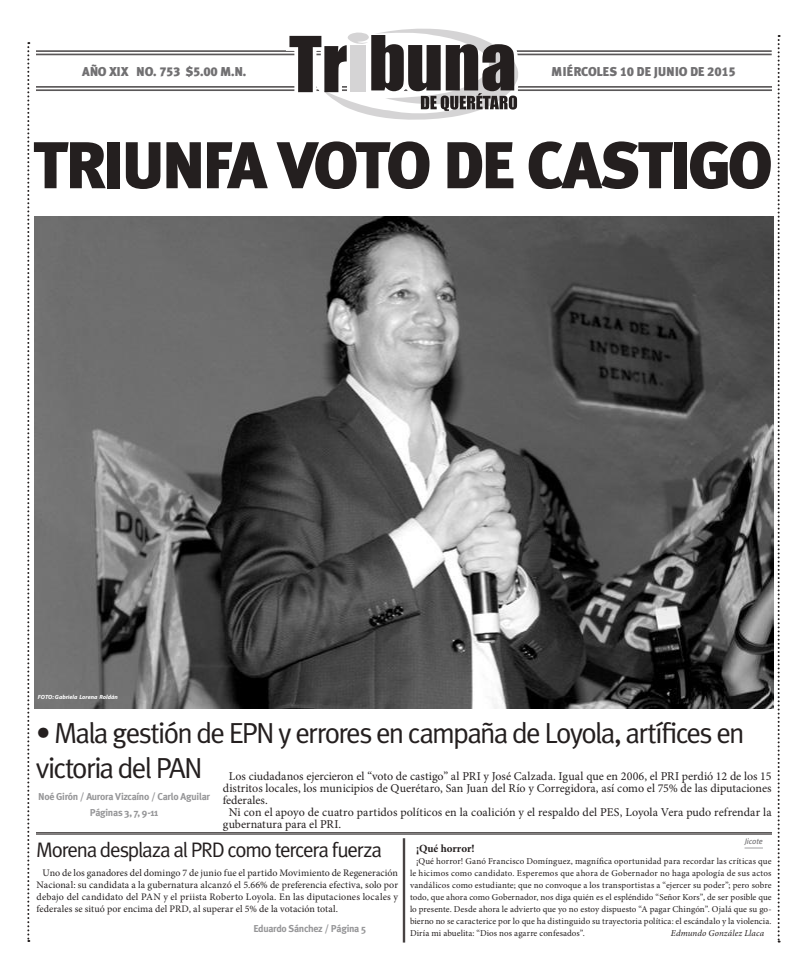
<style>
.page{position:relative;width:808px;height:978px;background:#fff}
.page>*{position:absolute;margin:0;border:0;box-sizing:border-box;transform-origin:0 0}
.t1{font:900 66px "Meta Plus";letter-spacing:-.055em;color:#241f1f}
.t2{font:29px/35px "Meta Plus Normal";letter-spacing:-.06em;color:#241f1f}
.t3{font:21px "Meta Plus Normal";letter-spacing:-.06em;color:#241f1f}
.t4{font:900 12.9px "Meta Plus Lining";letter-spacing:-.02em;color:#717072}
.t5{font:12px "Minion Pro";color:#241f1f}
.t6{font:700 11px "Minion Pro";letter-spacing:-.005em;color:#241f1f}
.t7{font:10px/12px "Minion Pro";color:#241f1f;text-align:justify}
.t8{font:700 10px/16px "Meta Plus";letter-spacing:-.035em;color:#969698;text-align:center}
.t9{font:9px/12px "Minion Pro";letter-spacing:.01em;color:#241f1f;text-align:justify}
.t10{font:italic 9px "Minion Pro";letter-spacing:.015em;color:#241f1f}
.t11{font:italic 8px "Meta Plus";letter-spacing:-.01em;color:#717072}
.t12{font:italic 700 6px "Myriad Pro";color:#fff}
</style>
<div class="page">
<img style="left:35px;top:216px;width:738px;height:492px">
<hr style="left:36px;top:86px;width:736px;height:2px;background:#5a5758">
<hr style="left:36px;top:89px;width:736px;height:2px;background:#5a5758">
<hr style="left:36px;top:50px;width:736px;height:2px;background:#5a5758">
<hr style="left:36px;top:54px;width:736px;height:1px;background:#5a5758">
<svg style="left:27px;top:42px;width:2px;height:900px"></svg>
<svg style="left:778px;top:35px;width:2px;height:908px"></svg>
<svg style="left:282px;top:28px;width:244px;height:92px"></svg>
<hr style="left:36px;top:832px;width:736px;height:1px;background:#241f1f">
<hr style="left:36px;top:834px;width:736px;height:1px;background:#241f1f">
<hr style="left:404px;top:838px;width:1px;height:105px;background:#241f1f">
<hr style="left:403px;top:838px;width:1px;height:105px;background:#241f1f">
<svg style="left:744px;top:848px;width:19px;height:1px"></svg>
<h3 class="t4" style="left:82px;top:64px;width:166px">AÑO XIX NO. 753 $5.00 M.N.</h3>
<h3 class="t4" style="left:551px;top:64px;width:186px">MIÉRCOLES 10 DE JUNIO DE 2015</h3>
<h1 class="t1" style="left:33px;top:127px;width:741px">TRIUNFA VOTO DE CASTIGO</h1>
<p class="t12" style="left:38px;top:693px;width:82px">FOTO: Gabriela Lorena Roldán</p>
<h2 class="t2" style="left:36px;top:715px;width:710px">• Mala gestión de EPN y errores en campaña de Loyola, artífices en victoria del PAN</h2>
<h3 class="t5" style="left:229px;top:768px;width:544px">Los ciudadanos ejercieron el “voto de castigo” al PRI y José Calzada. Igual que en 2006, el PRI perdió 12 de los 15</h3>
<h3 class="t5" style="left:223px;top:780px;width:550px">distritos locales, los municipios de Querétaro, San Juan del Río y Corregidora, así como el 75% de las diputaciones</h3>
<h3 class="t5" style="left:223px;top:792px;width:46px">federales.</h3>
<h3 class="t5" style="left:229px;top:804px;width:544px">Ni con el apoyo de cuatro partidos políticos en la coalición y el respaldo del PES, Loyola Vera pudo refrendar la</h3>
<h3 class="t5" style="left:223px;top:816px;width:120px">gubernatura para el PRI.</h3>
<p class="t8" style="left:38px;top:788px;width:173px">Noé Girón / Aurora Vizcaíno / Carlo Aguilar<br>Páginas 3, 7, 9-11</p>
<h3 class="t3" style="left:36px;top:837px;width:348px">Morena desplaza al PRD como tercera fuerza</h3>
<p class="t7" style="left:37px;top:867px;width:363px;text-indent:6px">Uno de los ganadores del domingo 7 de junio fue el partido Movimiento de Regeneración Nacional: su candidata a la gubernatura alcanzó el 5.66% de preferencia efectiva, solo por debajo del candidato del PAN y el priista Roberto Loyola. En las diputaciones locales y federales se situó por encima del PRD, al superar el 5% de la votación total.</p>
<p class="t8" style="left:253px;top:920px;width:114px">Eduardo Sánchez / Página 5</p>
<p class="t11" style="left:745px;top:837px;width:20px">Jicote</p>
<p class="t6" style="left:416px;top:841px;width:60px">¡Qué horror!</p>
<p class="t9" style="left:410px;top:855px;width:363px;text-indent:6px">¡Qué horror! Ganó Francisco Domínguez, magnífica oportunidad para recordar las críticas que le hicimos como candidato. Esperemos que ahora de Gobernador no haga apología de sus actos vandálicos como estudiante; que no convoque a los transportistas a “ejercer su poder”; pero sobre todo, que ahora como Gobernador, nos diga quién es el espléndido “Señor Kors”, de ser posible que lo presente. Desde ahora le advierto que yo no estoy dispuesto “A pagar Chingón”. Ojalá que su go&shy;bierno no se caracterice por lo que ha distinguido su trayectoria política: el escándalo y la violencia.<br>Diría mi abuelita: “Dios nos agarre confesados”.</p>
<p class="t10" style="left:671px;top:927px;width:95px">Edmundo González Llaca</p>
</div>
